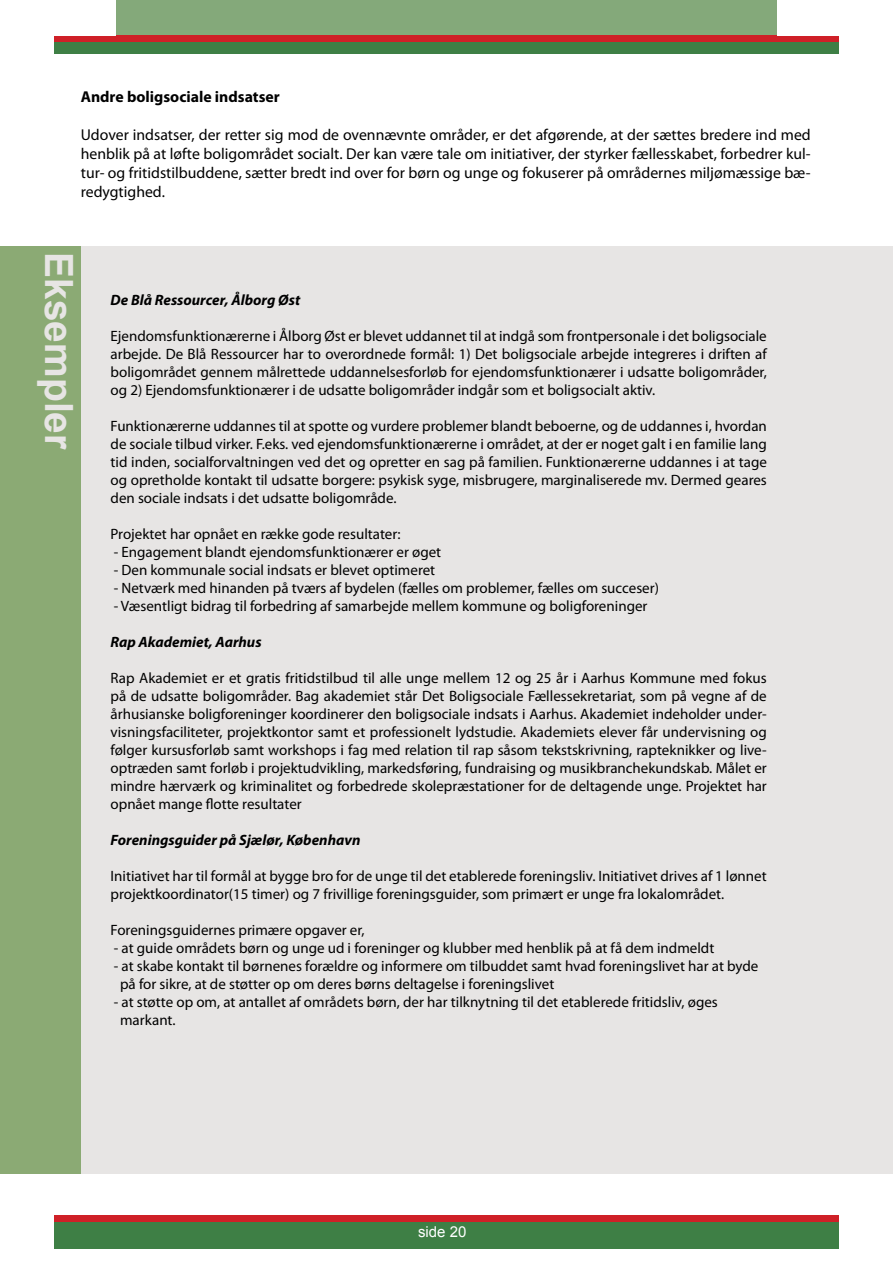
<style>
.page{position:relative;width:893px;height:1263px;background:#fff}
.page>*{position:absolute;margin:0;border:0;box-sizing:border-box;transform-origin:0 0}
.t1{font:700 39px "Arial";color:#e7e5e4}
.t2{font:15.75px/18.9px "Myriad Pro";color:#000;text-align:justify}
.t3{font:700 15.75px "Myriad Pro";color:#000}
.t4{font:15px/18px "Myriad Pro";color:#000;text-align:justify}
.t5{font:italic 700 15px "Myriad Pro";color:#000}
.t6{font:15px "Arial";color:#fff}
</style>
<div class="page">
<div style="left:54px;top:0;width:785px;height:36px;background:#84a97a"></div>
<div style="left:54px;top:40px;width:785px;height:14px;background:#3e7f45"></div>
<div style="left:54px;top:36px;width:785px;height:6px;background:#cf2027"></div>
<div style="left:778px;top:0;width:115px;height:36px;background:#fff"></div>
<div style="left:0;top:0;width:116px;height:36px;background:#fff"></div>
<div style="left:54px;top:1221px;width:785px;height:27px;background:#3e7f45"></div>
<div style="left:54px;top:1215px;width:785px;height:6px;background:#cf2027"></div>
<div style="left:81px;top:247px;width:812px;height:927px;background:#e7e5e4"></div>
<div style="left:0;top:247px;width:81px;height:927px;background:#8baa74"></div>
<p class="t3" style="left:81px;top:87px;width:201px">Andre boligsociale indsatser</p>
<p class="t2" style="left:81px;top:125px;width:731px">Udover indsatser, der retter sig mod de ovennævnte områder, er det afgørende, at der sættes bredere ind med henblik på at løfte boligområdet socialt. Der kan være tale om initiativer, der styrker fællesskabet, forbedrer kul&shy;tur- og fritidstilbuddene, sætter bredt ind over for børn og unge og fokuserer på områdernes miljømæssige bæ&shy;redygtighed.</p>
<h1 class="t1" style="left:85px;top:252px;width:199px;rotate:90deg">Eksempler</h1>
<p class="t5" style="left:111px;top:290px;width:191px">De Blå Ressourcer, Ålborg Øst</p>
<p class="t4" style="left:111px;top:326px;width:658px">Ejendomsfunktionærerne i Ålborg Øst er blevet uddannet til at indgå som frontpersonale i det boligsociale arbejde. De Blå Ressourcer har to overordnede formål: 1) Det boligsociale arbejde integreres i driften af boligområdet gennem målrettede uddannelsesforløb for ejendomsfunktionærer i udsatte boligområder, og 2) Ejendomsfunktionærer i de udsatte boligområder indgår som et boligsocialt aktiv.</p>
<p class="t4" style="left:111px;top:416px;width:658px">Funktionærerne uddannes til at spotte og vurdere problemer blandt beboerne, og de uddannes i, hvordan de sociale tilbud virker. F.eks. ved ejendomsfunktionærerne i området, at der er noget galt i en familie lang tid inden, socialforvaltningen ved det og opretter en sag på familien. Funktionærerne uddannes i at tage og opretholde kontakt til udsatte borgere: psykisk syge, misbrugere, marginaliserede mv. Dermed geares den sociale indsats i det udsatte boligområde.</p>
<p class="t4" style="left:111px;top:524px;width:292px">Projektet har opnået en række gode resultater:</p>
<p class="t4" style="left:114px;top:542px;width:329px">- Engagement blandt ejendomsfunktionærer er øget</p>
<p class="t4" style="left:114px;top:560px;width:323px">- Den kommunale social indsats er blevet optimeret</p>
<p class="t4" style="left:114px;top:578px;width:547px">- Netværk med hinanden på tværs af bydelen (fælles om problemer, fælles om succeser)</p>
<p class="t4" style="left:114px;top:596px;width:535px">- Væsentligt bidrag til forbedring af samarbejde mellem kommune og boligforeninger</p>
<p class="t5" style="left:111px;top:632px;width:153px">Rap Akademiet, Aarhus</p>
<p class="t4" style="left:111px;top:668px;width:658px">Rap Akademiet er et gratis fritidstilbud til alle unge mellem 12 og 25 år i Aarhus Kommune med fokus på de udsatte boligområder. Bag akademiet står Det Boligsociale Fællessekretariat, som på vegne af de århusianske boligforeninger koordinerer den boligsociale indsats i Aarhus. Akademiet indeholder under&shy;visningsfaciliteter, projektkontor samt et professionelt lydstudie. Akademiets elever får undervisning og følger kursusforløb samt workshops i fag med relation til rap såsom tekstskrivning, rapteknikker og live&shy;optræden samt forløb i projektudvikling, markedsføring, fundraising og musikbranchekundskab. Målet er mindre hærværk og kriminalitet og forbedrede skolepræstationer for de deltagende unge. Projektet har opnået mange flotte resultater</p>
<p class="t5" style="left:111px;top:830px;width:251px">Foreningsguider på Sjælør, København</p>
<p class="t4" style="left:111px;top:866px;width:658px">Initiativet har til formål at bygge bro for de unge til det etablerede foreningsliv. Initiativet drives af 1 lønnet projektkoordinator(15 timer) og 7 frivillige foreningsguider, som primært er unge fra lokalområdet.</p>
<p class="t4" style="left:111px;top:920px;width:256px">Foreningsguidernes primære opgaver er,</p>
<p class="t4" style="left:114px;top:938px;width:602px">- at guide områdets børn og unge ud i foreninger og klubber med henblik på at få dem indmeldt</p>
<p class="t4" style="left:120px;top:956px;width:640px;text-indent:-6px">- at skabe kontakt til børnenes forældre og informere om tilbuddet samt hvad foreningslivet har at byde på for sikre, at de støtter op om deres børns deltagelse i foreningslivet</p>
<p class="t4" style="left:120px;top:992px;width:599px;text-indent:-6px">- at støtte op om, at antallet af områdets børn, der har tilknytning til det etablerede fritidsliv, øges markant.</p>
<p class="t6" style="left:418px;top:1222px;width:50px">side 20</p>
</div>
